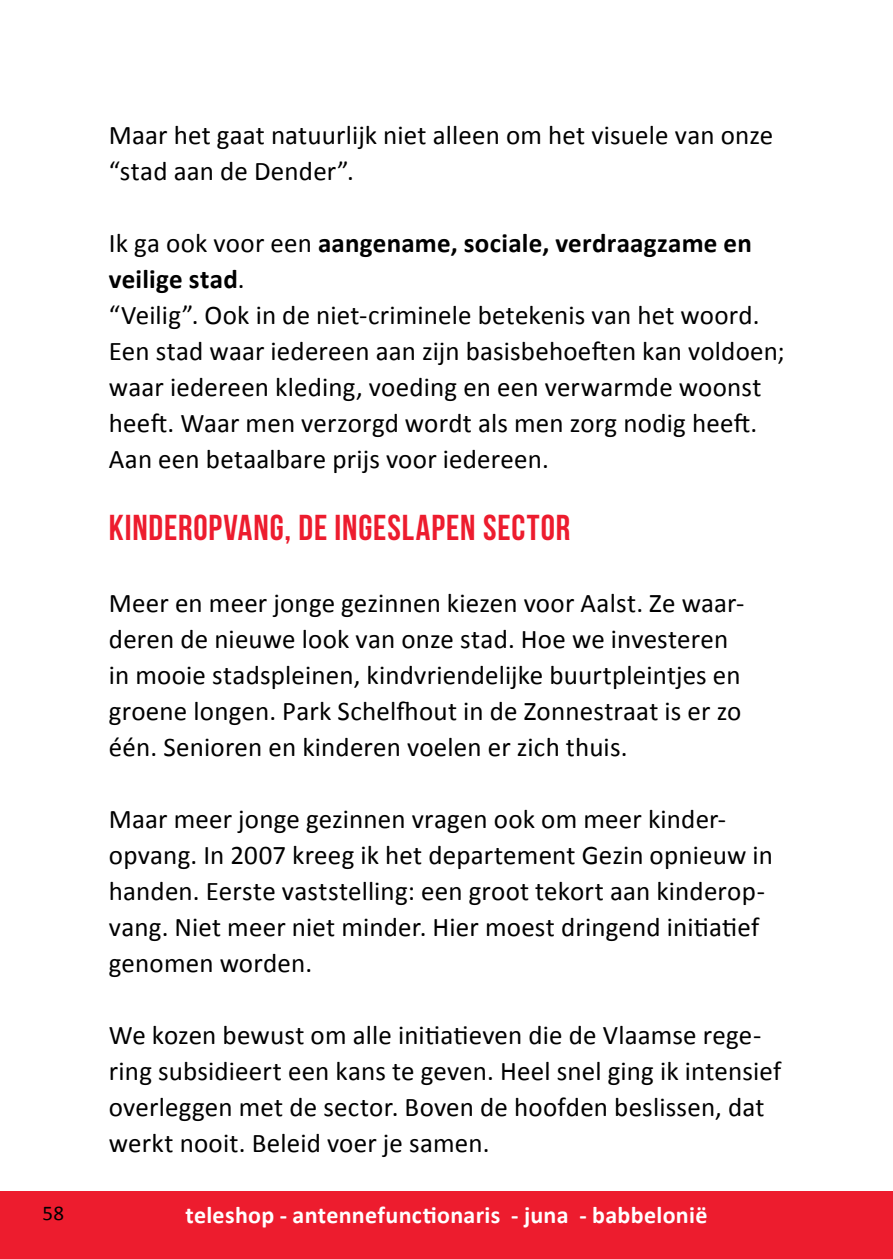
<style>
.page{position:relative;width:893px;height:1259px;background:#fff}
.page>*{position:absolute;margin:0;border:0;box-sizing:border-box;transform-origin:0 0}
.t1{font:36px "Bebas Neue";letter-spacing:.025em;color:#ed1c2e}
.t2{font:27px/36px "Calibri";letter-spacing:.005em;color:#000}
.t3{font:700 24px "Calibri";letter-spacing:.015em;color:#fff}
.t4{font:21px "Calibri";color:#000}
.s1{font-weight:700}
</style>
<div class="page">
<div style="left:0;top:1191px;width:893px;height:68px;background:#ed1c2e"></div>
<p class="t2" style="left:109px;top:116px;width:666px">Maar het gaat natuurlijk niet alleen om het visuele van onze “stad aan de Dender”.</p>
<p class="t2" style="left:109px;top:224px;width:677px">Ik ga ook voor een <span class="s1">aangename, sociale, verdraagzame en veilige stad</span>.<br>“Veilig”. Ook in de niet-criminele betekenis van het woord.<br>Een stad waar iedereen aan zijn basisbehoeften kan voldoen; waar iedereen kleding, voeding en een verwarmde woonst heeft. Waar men verzorgd wordt als men zorg nodig heeft.<br>Aan een betaalbare prijs voor iedereen.</p>
<h1 class="t1" style="left:109px;top:508px;width:463px">KINDEROPVANG, DE INGESLAPEN SECTOR</h1>
<p class="t2" style="left:109px;top:584px;width:637px">Meer en meer jonge gezinnen kiezen voor Aalst. Ze waar&shy;deren de nieuwe look van onze stad. Hoe we investeren in mooie stadspleinen, kindvriendelijke buurtpleintjes en groene longen. Park Schelfhout in de Zonnestraat is er zo één. Senioren en kinderen voelen er zich thuis.</p>
<p class="t2" style="left:109px;top:800px;width:666px">Maar meer jonge gezinnen vragen ook om meer kinder&shy;opvang. In 2007 kreeg ik het departement Gezin opnieuw in handen. Eerste vaststelling: een groot tekort aan kinderop&shy;vang. Niet meer niet minder. Hier moest dringend initiatief genomen worden.</p>
<p class="t2" style="left:109px;top:1016px;width:674px">We kozen bewust om alle initiatieven die de Vlaamse rege&shy;ring subsidieert een kans te geven. Heel snel ging ik intensief overleggen met de sector. Boven de hoofden beslissen, dat werkt nooit. Beleid voer je samen.</p>
<p class="t4" style="left:43px;top:1200px;width:23px">58</p>
<p class="t3" style="left:185px;top:1199px;width:523px">teleshop - antennefunctionaris - juna - babbelonië</p>
</div>
